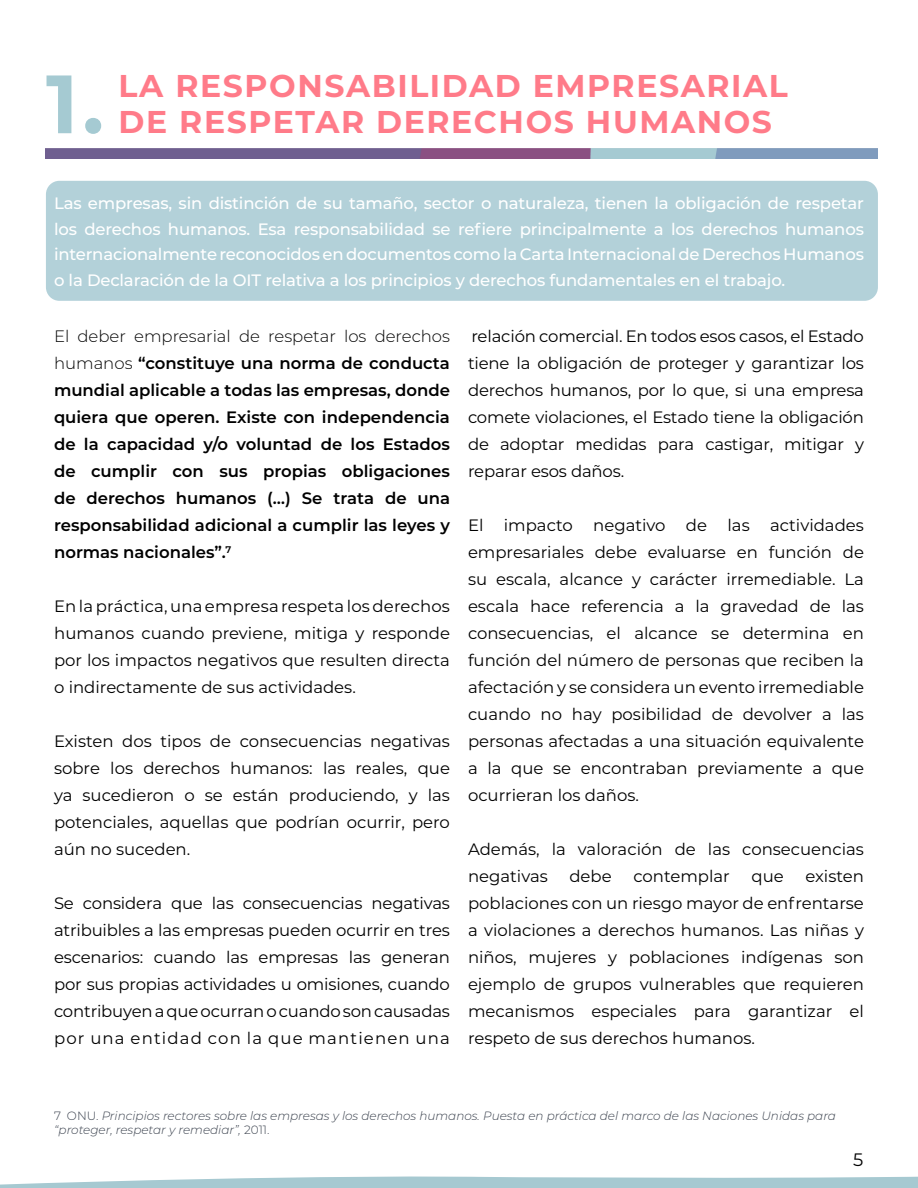
<style>
.page{position:relative;width:918px;height:1188px;background:#fff}
.page>*{position:absolute;margin:0;border:0;box-sizing:border-box;transform-origin:0 0}
.t1{font:700 82.5px "Montserrat";color:#a5cad2}
.t2{font:700 31.5px "Montserrat";letter-spacing:.05em;color:#ff7b89}
.t3{font:18px "Montserrat";color:#000}
.t4{font:16.5px/27px "Montserrat";color:#000;text-align:justify}
.t5{font:500 16.5px/25.5px "Montserrat";letter-spacing:-.01em;color:#fff;text-align:justify}
.t6{font:600 16.5px/27px "Montserrat";color:#000;text-align:justify}
.t7{font:italic 300 12px/14.4px "Montserrat";color:#3b424e}
.s1{font-weight:300}
.s2{font-style:normal}
</style>
<div class="page">
<svg style="left:0;top:1176px;width:918px;height:12px"></svg>
<div style="left:46px;top:181px;width:832px;height:120px;background:#b3d1d9;border-radius:14px"></div>
<img style="left:46px;top:148px;width:832px;height:11px">
<h1 class="t1" style="left:46px;top:44px;width:60px">1.</h1>
<h2 class="t2" style="left:118px;top:63px;width:671px">LA RESPONSABILIDAD EMPRESARIAL</h2>
<h2 class="t2" style="left:118px;top:99px;width:655px">DE RESPETAR DERECHOS HUMANOS</h2>
<p class="t5" style="left:54px;top:190px;width:812px">Las empresas, sin distinción de su tamaño, sector o naturaleza, tienen la obligación de respetar los derechos humanos. Esa responsabilidad se refiere principalmente a los derechos humanos internacionalmente reconocidos en documentos como la Carta Internacional de Derechos Humanos o la Declaración de la OIT relativa a los principios y derechos fundamentales en el trabajo.</p>
<p class="t6" style="left:54px;top:322px;width:398px"><span class="s1">El deber empresarial de respetar los derechos humanos</span> “constituye una norma de conducta mundial aplicable a todas las empresas, donde quiera que operen. Existe con independencia de la capacidad y/o voluntad de los Estados de cumplir con sus propias obligaciones de derechos humanos (…) Se trata de una responsabilidad adicional a cumplir las leyes y normas nacionales”.<sup>7</sup></p>
<p class="t4" style="left:54px;top:592px;width:398px">En la práctica, una empresa respeta los derechos humanos cuando previene, mitiga y responde por los impactos negativos que resulten directa o indirectamente de sus actividades.</p>
<p class="t4" style="left:54px;top:727px;width:397px">Existen dos tipos de consecuencias negativas sobre los derechos humanos: las reales, que ya sucedieron o se están produciendo, y las potenciales, aquellas que podrían ocurrir, pero aún no suceden.</p>
<p class="t4" style="left:54px;top:889px;width:398px">Se considera que las consecuencias negativas atribuibles a las empresas pueden ocurrir en tres escenarios: cuando las empresas las generan por sus propias actividades u omisiones, cuando contribuyen a que ocurran o cuando son causadas por una entidad con la que mantienen una</p>
<p class="t4" style="left:468px;top:322px;width:398px">relación comercial. En todos esos casos, el Estado tiene la obligación de proteger y garantizar los derechos humanos, por lo que, si una empresa comete violaciones, el Estado tiene la obligación de adoptar medidas para castigar, mitigar y reparar esos daños.</p>
<p class="t4" style="left:468px;top:511px;width:398px">El impacto negativo de las actividades empresariales debe evaluarse en función de su escala, alcance y carácter irremediable. La escala hace referencia a la gravedad de las consecuencias, el alcance se determina en función del número de personas que reciben la afectación y se considera un evento irremediable cuando no hay posibilidad de devolver a las personas afectadas a una situación equivalente a la que se encontraban previamente a que ocurrieran los daños.</p>
<p class="t4" style="left:468px;top:835px;width:398px">Además, la valoración de las consecuencias negativas</p>
<p class="t4" style="left:468px;top:862px;width:398px;text-indent:337px">existen poblaciones con un riesgo mayor de enfrentarse a violaciones a derechos humanos. Las niñas y niños, mujeres y poblaciones indígenas son ejemplo de grupos vulnerables que requieren mecanismos especiales para garantizar el respeto de sus derechos humanos.</p>
<p class="t4" style="left:569px;top:862px;width:44px">debe</p>
<p class="t4" style="left:633px;top:862px;width:98px">contemplar</p>
<p class="t4" style="left:752px;top:862px;width:34px">que</p>
<p class="t7" style="left:54px;top:1108px;width:784px"><span class="s2">7 ONU.</span> Principios rectores sobre las empresas y los derechos humanos. Puesta en práctica del marco de las Naciones Unidas para “proteger, respetar y remediar”, <span class="s2">2011.</span></p>
<p class="t3" style="left:853px;top:1148px;width:12px">5</p>
</div>
